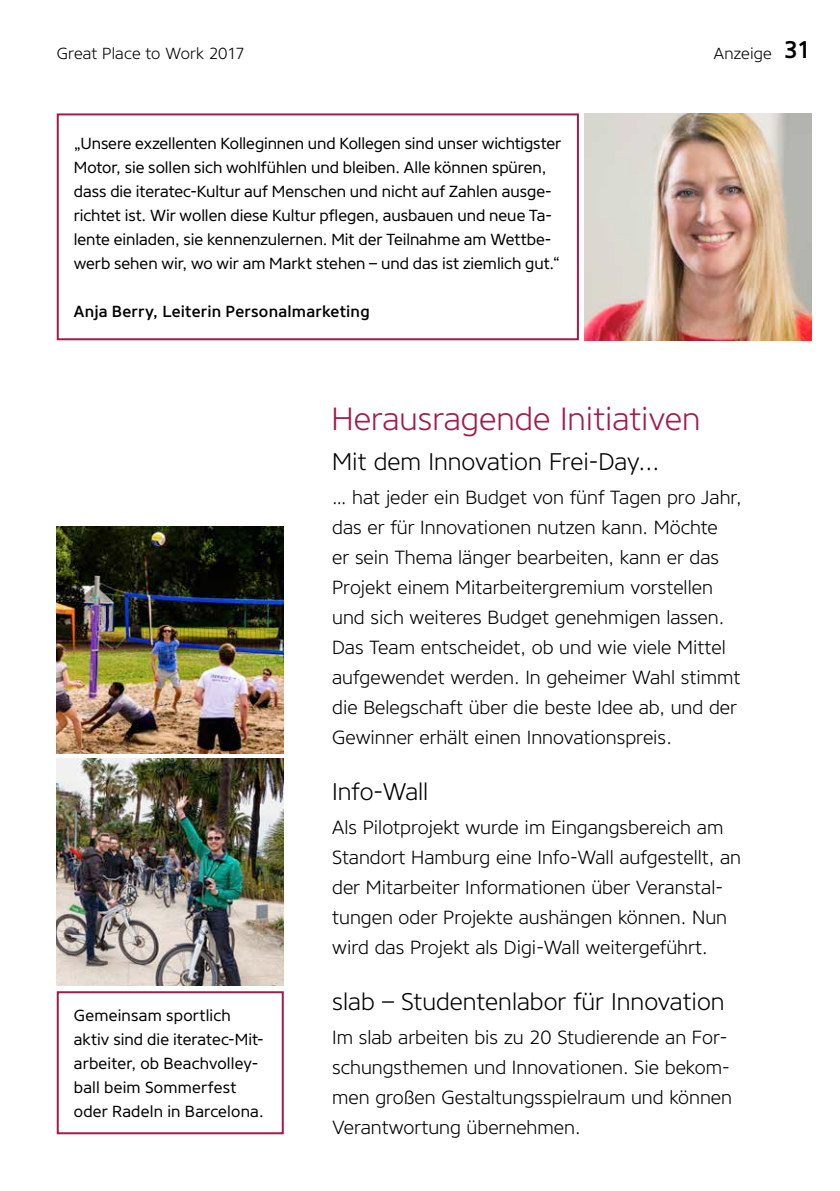
<style>
.page{position:relative;width:840px;height:1191px;background:#fff}
.page>*{position:absolute;margin:0;border:0;box-sizing:border-box;transform-origin:0 0}
._4_0_Zwischenübersch{font:300 32px "Core Sans N35";color:#a11c49}
._4_1-Zwischenuntersc{font:300 24px "Core Sans N35";color:#000}
._9_99_Seitenzahl_rec{font:500 24px "Core Sans N55";color:#000}
._0_0-Fließtext_9_5pt{font:300 19px/30px "Core Sans N35";color:#000}
._4_1-Zwischenuntersc-2{font:300 19px/30px "Core Sans N35";color:#000}
._0_12-BU{font:16px/24px "Core Sans N45";color:#000}
._0_13_BU-Name{font:500 16px "Core Sans N55";letter-spacing:.015em;color:#000}
._9_9_Kopfzeile{font:300 16px "Core Sans N35";letter-spacing:.01em;color:#000}
</style>
<div class="page">
<img style="left:57px;top:526px;width:226px;height:227px">
<img style="left:57px;top:758px;width:226px;height:227px">
<div style="left:57px;top:991px;width:226px;height:143px;border:2px solid #a11c49"></div>
<img style="left:584px;top:113px;width:226px;height:227px">
<div style="left:57px;top:113px;width:521px;height:227px;border:2px solid #a11c49"></div>
<p class="_9_9_Kopfzeile" style="left:57px;top:43px;width:189px">Great Place to Work 2017</p>
<p class="_9_9_Kopfzeile" style="left:713px;top:43px;width:59px">Anzeige</p>
<p class="_9_99_Seitenzahl_rec" style="left:783px;top:34px;width:29px">31</p>
<p class="_0_12-BU" style="left:74px;top:131px;width:488px">„Unsere exzellenten Kolleginnen und Kollegen sind unser wichtigster Motor, sie sollen sich wohlfühlen und bleiben. Alle können spüren, dass die iteratec-Kultur auf Menschen und nicht auf Zahlen ausge&shy;richtet ist. Wir wollen diese Kultur pflegen, ausbauen und neue Ta&shy;lente einladen, sie kennenzulernen. Mit der Teilnahme am Wettbe&shy;werb sehen wir, wo wir am Markt stehen – und das ist ziemlich gut.“</p>
<p class="_0_13_BU-Name" style="left:74px;top:301px;width:297px">Anja Berry, Leiterin Personalmarketing</p>
<p class="_0_12-BU" style="left:74px;top:1003px;width:191px">Gemeinsam sportlich aktiv sind die iteratec-Mit&shy;arbeiter, ob Beachvolley&shy;ball beim Sommerfest oder Radeln in Barcelona.</p>
<p class="_4_0_Zwischenübersch" style="left:331px;top:397px;width:370px">Herausragende Initiativen</p>
<p class="_4_1-Zwischenuntersc" style="left:332px;top:445px;width:328px">Mit dem Innovation Frei-Day...</p>
<p class="_0_0-Fließtext_9_5pt" style="left:332px;top:482px;width:411px">… hat jeder ein Budget von fünf Tagen pro Jahr, das er für Innovationen nutzen kann. Möchte<br>er sein Thema länger bearbeiten, kann er das Projekt einem Mitarbeitergremium vorstellen und sich weiteres Budget genehmigen lassen.<br>Das Team entscheidet, ob und wie viele Mittel aufgewendet werden. In geheimer Wahl stimmt die Belegschaft über die beste Idee ab, und der Gewinner erhält einen Innovationspreis.</p>
<p class="_4_1-Zwischenuntersc" style="left:332px;top:775px;width:98px">Info-Wall</p>
<p class="_0_0-Fließtext_9_5pt" style="left:332px;top:812px;width:410px">Als Pilotprojekt wurde im Eingangsbereich am Standort Hamburg eine Info-Wall aufgestellt, an der Mitarbeiter Informationen über Veranstal&shy;tungen oder Projekte aushängen können. Nun wird das Projekt als Digi-Wall weitergeführt.</p>
<p class="_4_1-Zwischenuntersc" style="left:332px;top:985px;width:394px">slab – Studentenlabor für Innovation</p>
<p class="_4_1-Zwischenuntersc-2" style="left:332px;top:1022px;width:401px">Im slab arbeiten bis zu 20 Studierende an For&shy;schungsthemen und Innovationen. Sie bekom&shy;men großen Gestaltungsspielraum und können Verantwortung übernehmen.</p>
</div>
